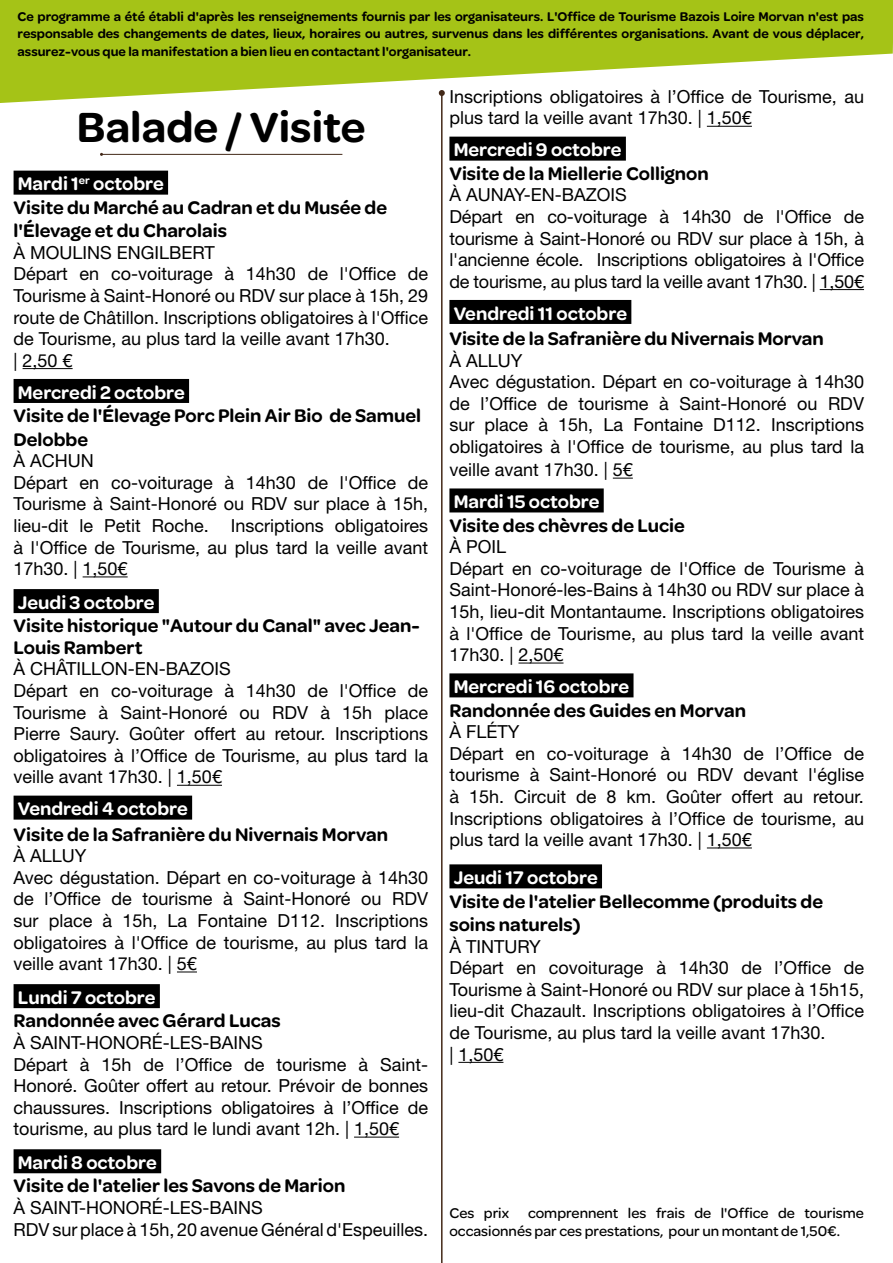
<style>
.page{position:relative;width:893px;height:1263px;background:#fff}
.page>*{position:absolute;margin:0;border:0;box-sizing:border-box;transform-origin:0 0}
.t1{font:600 45px "Omnes";color:#000}
.t2{font:600 19.5px/23.4px "Omnes";color:#000}
.t3{font:600 19.5px "Omnes";color:#fff}
.t4{font:18px/21.6px "Helvetica Neue LT Std";color:#000}
.t5{font:500 15px/18px "Omnes";color:#000}
.t6{font:600 13.5px/16.2px "Omnes";color:#000}
.s1{color:#fff}
</style>
<div class="page">
<svg style="left:0;top:0;width:893px;height:103px;fill:#a5c317"></svg>
<hr style="left:441px;top:93px;width:2px;height:1170px;background:#432918">
<svg style="left:439px;top:90px;width:6px;height:6px"></svg>
<div style="left:14px;top:171px;width:154px;height:24px;background:#000"></div>
<hr style="left:23px;top:368px;width:50px;height:1px;background:#000">
<div style="left:14px;top:379px;width:175px;height:24px;background:#000"></div>
<hr style="left:83px;top:576px;width:45px;height:1px;background:#000">
<div style="left:14px;top:589px;width:145px;height:24px;background:#000"></div>
<hr style="left:177px;top:785px;width:45px;height:1px;background:#000">
<div style="left:14px;top:796px;width:178px;height:24px;background:#000"></div>
<svg style="left:177px;top:971px;width:20px;height:1px"></svg>
<div style="left:14px;top:984px;width:146px;height:24px;background:#000"></div>
<hr style="left:354px;top:1137px;width:45px;height:1px;background:#000">
<div style="left:14px;top:1149px;width:147px;height:24px;background:#000"></div>
<hr style="left:707px;top:126px;width:45px;height:1px;background:#000">
<div style="left:449px;top:137px;width:177px;height:24px;background:#000"></div>
<hr style="left:820px;top:289px;width:44px;height:1px;background:#000">
<div style="left:449px;top:300px;width:182px;height:24px;background:#000"></div>
<svg style="left:613px;top:478px;width:20px;height:1px"></svg>
<div style="left:449px;top:488px;width:155px;height:24px;background:#000"></div>
<hr style="left:518px;top:663px;width:45px;height:1px;background:#000">
<div style="left:449px;top:673px;width:184px;height:24px;background:#000"></div>
<hr style="left:707px;top:847px;width:45px;height:1px;background:#000">
<div style="left:449px;top:864px;width:153px;height:24px;background:#000"></div>
<hr style="left:458px;top:1062px;width:45px;height:1px;background:#000">
<hr style="left:102px;top:154px;width:240px;height:1px;background:#432918">
<p class="t6" style="left:18px;top:8px;width:848px">Ce programme a été établi d'après les renseignements fournis par les organisateurs. L'Office de Tourisme Bazois Loire Morvan n'est pas responsable des changements de dates, lieux, horaires ou autres, survenus dans les différentes organisations. Avant de vous déplacer,</p>
<p class="t6" style="left:18px;top:42px;width:455px">assurez-vous que la manifestation a bien lieu en contactant l'organisateur.</p>
<h1 class="t1" style="left:77px;top:95px;width:290px">Balade / Visite</h1>
<p class="t2" style="left:14px;top:171px;width:375px"><span class="s1">Mardi 1</span><sup>er</sup> <span class="s1">octobre<br></span>Visite du Marché au Cadran et du Musée de l'Élevage et du Charolais</p>
<p class="t4" style="left:14px;top:241px;width:416px">À MOULINS ENGILBERT<br>Départ en co-voiturage à 14h30 de l'Office de Tourisme à Saint-Honoré ou RDV sur place à 15h, 29 route de Châtillon. Inscriptions obligatoires à l'Office de Tourisme, au plus tard la veille avant 17h30.<br>| 2,50 €</p>
<p class="t3" style="left:18px;top:378px;width:168px">Mercredi 2 octobre</p>
<p class="t2" style="left:14px;top:403px;width:409px">Visite de l'Élevage Porc Plein Air Bio de Samuel<br>Delobbe</p>
<p class="t4" style="left:14px;top:450px;width:416px">À ACHUN<br>Départ en co-voiturage à 14h30 de l'Office de Tourisme à Saint-Honoré ou RDV sur place à 15h, lieu-dit le Petit Roche. Inscriptions obligatoires à l'Office de Tourisme, au plus tard la veille avant 17h30. | 1,50€</p>
<p class="t3" style="left:18px;top:588px;width:138px">Jeudi 3 octobre</p>
<p class="t2" style="left:14px;top:614px;width:408px;line-height:21.6px">Visite historique "Autour du Canal" avec Jean-<br>Louis Rambert</p>
<p class="t4" style="left:14px;top:658px;width:416px">À CHÂTILLON-EN-BAZOIS<br>Départ en co-voiturage à 14h30 de l'Office de Tourisme à Saint-Honoré ou RDV à 15h place Pierre Saury. Goûter offert au retour. Inscriptions obligatoires à l’Office de Tourisme, au plus tard la veille avant 17h30. | 1,50€</p>
<p class="t3" style="left:18px;top:795px;width:172px">Vendredi 4 octobre</p>
<p class="t2" style="left:14px;top:821px;width:376px">Visite de la Safranière du Nivernais Morvan</p>
<p class="t4" style="left:14px;top:845px;width:416px">À ALLUY<br>Avec dégustation. Départ en co-voiturage à 14h30 de l’Office de tourisme à Saint-Honoré ou RDV sur place à 15h, La Fontaine D112. Inscriptions obligatoires à l'Office de tourisme, au plus tard la veille avant 17h30. | 5€</p>
<p class="t3" style="left:18px;top:983px;width:139px">Lundi 7 octobre</p>
<p class="t2" style="left:14px;top:1008px;width:269px">Randonnée avec Gérard Lucas</p>
<p class="t4" style="left:14px;top:1031px;width:416px">À SAINT-HONORÉ-LES-BAINS<br>Départ à 15h de l’Office de tourisme à Saint-Honoré. Goûter offert au retour. Prévoir de bonnes chaussures. Inscriptions obligatoires à l’Office de tourisme, au plus tard le lundi avant 12h. | 1,50€</p>
<p class="t3" style="left:18px;top:1148px;width:141px">Mardi 8 octobre</p>
<p class="t2" style="left:14px;top:1173px;width:333px">Visite de l'atelier les Savons de Marion</p>
<p class="t4" style="left:14px;top:1196px;width:416px">À SAINT-HONORÉ-LES-BAINS<br>RDV sur place à 15h, 20 avenue Général d'Espeuilles.</p>
<p class="t4" style="left:449px;top:85px;width:416px">Inscriptions obligatoires à l’Office de Tourisme, au plus tard la veille avant 17h30. | 1,50€</p>
<p class="t3" style="left:454px;top:136px;width:169px">Mercredi 9 octobre</p>
<p class="t2" style="left:449px;top:161px;width:261px">Visite de la Miellerie Collignon</p>
<p class="t4" style="left:449px;top:184px;width:416px">À AUNAY-EN-BAZOIS<br>Départ en co-voiturage à 14h30 de l'Office de tourisme à Saint-Honoré ou RDV sur place à 15h, à l'ancienne école. Inscriptions obligatoires à l'Office de tourisme, au plus tard la veille avant 17h30. | 1,50€</p>
<p class="t3" style="left:454px;top:299px;width:175px">Vendredi 11 octobre</p>
<p class="t2" style="left:449px;top:326px;width:376px">Visite de la Safranière du Nivernais Morvan</p>
<p class="t4" style="left:449px;top:349px;width:416px">À ALLUY<br>Avec dégustation. Départ en co-voiturage à 14h30 de l’Office de tourisme à Saint-Honoré ou RDV sur place à 15h, La Fontaine D112. Inscriptions obligatoires à l'Office de tourisme, au plus tard la</p>
<p class="t4" style="left:449px;top:459px;width:185px">veille avant 17h30. | 5€</p>
<p class="t3" style="left:454px;top:488px;width:147px">Mardi 15 octobre</p>
<p class="t2" style="left:449px;top:512px;width:237px">Visite des chèvres de Lucie</p>
<p class="t4" style="left:449px;top:536px;width:416px">À POIL<br>Départ en co-voiturage de l'Office de Tourisme à Saint-Honoré-les-Bains à 14h30 ou RDV sur place à 15h, lieu-dit Montantaume. Inscriptions obligatoires à l'Office de Tourisme, au plus tard la veille avant 17h30. | 2,50€</p>
<p class="t3" style="left:454px;top:673px;width:177px">Mercredi 16 octobre</p>
<p class="t2" style="left:449px;top:697px;width:298px">Randonnée des Guides en Morvan</p>
<p class="t4" style="left:449px;top:721px;width:416px">À FLÉTY<br>Départ en co-voiturage à 14h30 de l’Office de tourisme à Saint-Honoré ou RDV devant l'église à 15h. Circuit de 8 km. Goûter offert au retour.<br>Inscriptions obligatoires à l’Office de tourisme, au plus tard la veille avant 17h30. | 1,50€</p>
<p class="t3" style="left:454px;top:864px;width:146px">Jeudi 17 octobre</p>
<p class="t2" style="left:449px;top:888px;width:375px">Visite de l'atelier Bellecomme (produits de soins naturels)</p>
<p class="t4" style="left:449px;top:935px;width:416px">À TINTURY<br>Départ en covoiturage à 14h30 de l’Office de Tourisme à Saint-Honoré ou RDV sur place à 15h15, lieu-dit Chazault. Inscriptions obligatoires à l’Office de Tourisme, au plus tard la veille avant 17h30.<br>| 1,50€</p>
<p class="t5" style="left:449px;top:1203px;width:416px;text-indent:79px">comprennent les frais de l'Office de tourisme occasionnés par ces prestations, pour un montant de 1,50€.</p>
<p class="t5" style="left:449px;top:1203px;width:61px">Ces prix</p>
</div>
